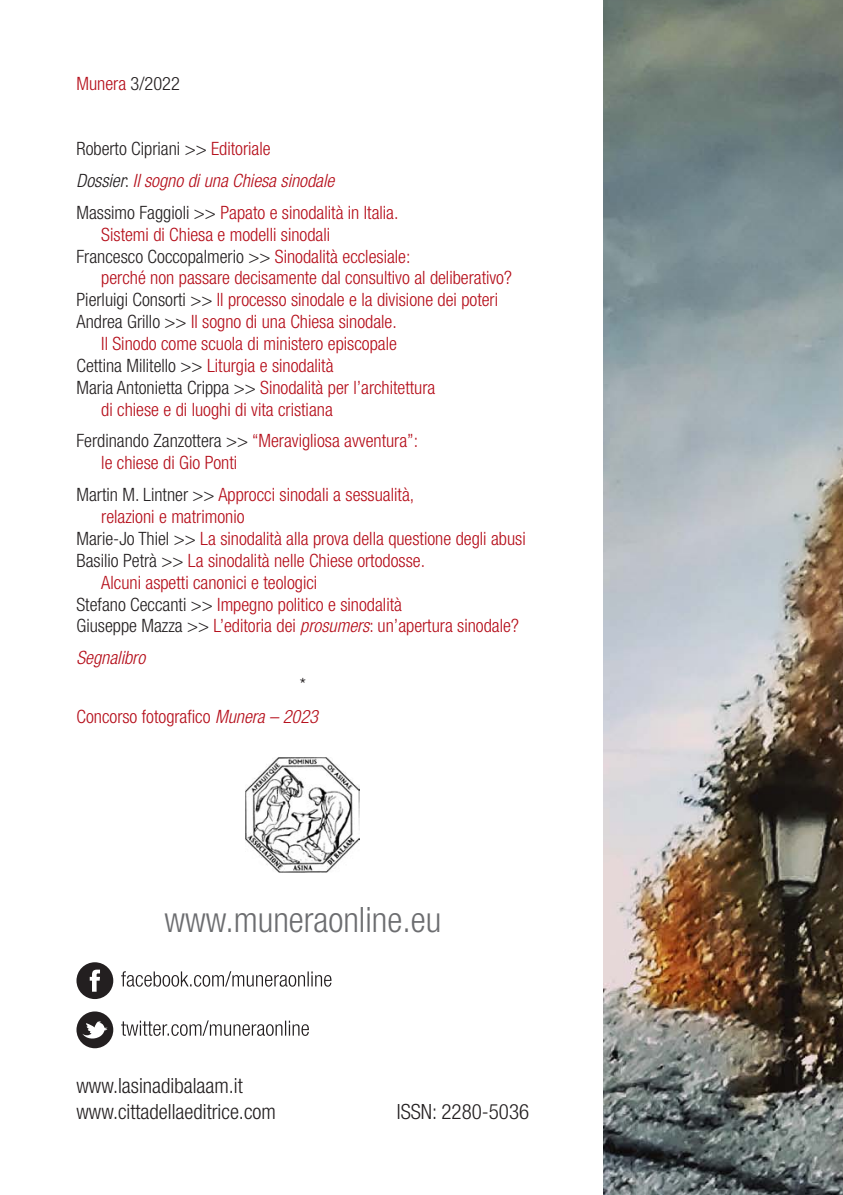
<style>
.page{position:relative;width:843px;height:1195px;background:#fff}
.page>*{position:absolute;margin:0;border:0;box-sizing:border-box;transform-origin:0 0}
.t1{font:300 condensed 35px "Helvetica Neue LT Std";color:#6c6d70}
.t2{font:300 condensed 21px/25.2px "Helvetica Neue LT Std";color:#231f20}
.t3{font:300 condensed 18.38px/31.8px "Helvetica Neue LT Std";color:#b50e1a}
.t4{font:300 condensed 18.38px "Helvetica Neue LT Std";color:#231f20}
.t5{font:italic 300 condensed 18.38px "Helvetica Neue LT Std";color:#b50e1a}
.s1{color:#231f20}
.s2{font-style:italic;color:#231f20}
.s3{font-style:italic}
.s4{color:#b50e1a}
</style>
<div class="page">
<img style="left:603px;top:0;width:239px;height:1195px">
<img style="left:246px;top:757px;width:114px;height:115px">
<div style="left:76px;top:1011px;width:37px;height:37px;background:#231f20;border-radius:50%"></div>
<svg style="left:82px;top:1021px;width:25px;height:18px"></svg>
<div style="left:76px;top:962px;width:37px;height:37px;background:#231f20;border-radius:50%"></div>
<svg style="left:90px;top:969px;width:10px;height:22px"></svg>
<svg style="left:121px;top:1020px;width:188px;height:16px"></svg>
<svg style="left:121px;top:971px;width:210px;height:15px"></svg>
<p class="t3" style="left:76px;top:67px;width:105px">Munera <span class="s1">3/2022</span></p>
<p class="t3" style="left:76px;top:133px;width:323px"><span class="s1">Roberto Cipriani &gt;&gt;</span> Editoriale<br><span class="s2">Dossier</span><span class="s1">:</span> <span class="s3">Il sogno di una Chiesa sinodale<br></span><span class="s1">Massimo Faggioli &gt;&gt;</span> Papato e sinodalità in Italia.</p>
<p class="t3" style="left:101px;top:218px;width:230px">Sistemi di Chiesa e modelli sinodali</p>
<p class="t4" style="left:76px;top:245px;width:335px">Francesco Coccopalmerio &gt;&gt; <span class="s4">Sinodalità ecclesiale:</span></p>
<p class="t3" style="left:101px;top:262px;width:412px">perché non passare decisamente dal consultivo al deliberativo?</p>
<p class="t3" style="left:76px;top:284px;width:423px"><span class="s1">Pierluigi Consorti &gt;&gt;</span> Il processo sinodale e la divisione dei poteri</p>
<p class="t3" style="left:76px;top:306px;width:322px"><span class="s1">Andrea Grillo &gt;&gt;</span> Il sogno di una Chiesa sinodale.</p>
<p class="t3" style="left:101px;top:327px;width:297px">Il Sinodo come scuola di ministero episcopale</p>
<p class="t3" style="left:76px;top:349px;width:258px"><span class="s1">Cettina Militello &gt;&gt;</span> Liturgia e sinodalità</p>
<p class="t3" style="left:76px;top:371px;width:360px"><span class="s1">Maria Antonietta Crippa &gt;&gt;</span> Sinodalità per l’architettura</p>
<p class="t3" style="left:101px;top:393px;width:233px">di chiese e di luoghi di vita cristiana</p>
<p class="t3" style="left:101px;top:430px;width:318px;line-height:21.9px;text-indent:-25px"><span class="s1">Ferdinando Zanzottera &gt;&gt;</span> “Meravigliosa avventura”: le chiese di Gio Ponti</p>
<p class="t3" style="left:76px;top:478px;width:339px"><span class="s1">Martin M. Lintner &gt;&gt;</span> Approcci sinodali a sessualità,</p>
<p class="t3" style="left:101px;top:500px;width:145px">relazioni e matrimonio</p>
<p class="t3" style="left:76px;top:522px;width:450px"><span class="s1">Marie-Jo Thiel &gt;&gt;</span> La sinodalità alla prova della questione degli abusi</p>
<p class="t3" style="left:76px;top:544px;width:350px"><span class="s1">Basilio Petrà &gt;&gt;</span> La sinodalità nelle Chiese ortodosse.</p>
<p class="t3" style="left:101px;top:566px;width:217px">Alcuni aspetti canonici e teologici</p>
<p class="t3" style="left:76px;top:588px;width:327px"><span class="s1">Stefano Ceccanti &gt;&gt;</span> Impegno politico e sinodalità</p>
<p class="t3" style="left:76px;top:610px;width:444px"><span class="s1">Giuseppe Mazza &gt;&gt;</span> L’editoria dei <span class="s3">prosumers</span>: un’apertura sinodale?</p>
<p class="t5" style="left:76px;top:647px;width:70px">Segnalibro</p>
<p class="t3" style="left:76px;top:668px;width:243px;text-indent:223px"><span class="s1">*<br></span>Concorso fotografico <span class="s3">Munera – 2023</span></p>
<h1 class="t1" style="left:164px;top:899px;width:278px">www.muneraonline.eu</h1>
<p class="t2" style="left:76px;top:1073px;width:201px">www.lasinadibalaam.it www.cittadellaeditrice.com</p>
<p class="t2" style="left:397px;top:1098px;width:134px">ISSN: 2280-5036</p>
</div>
